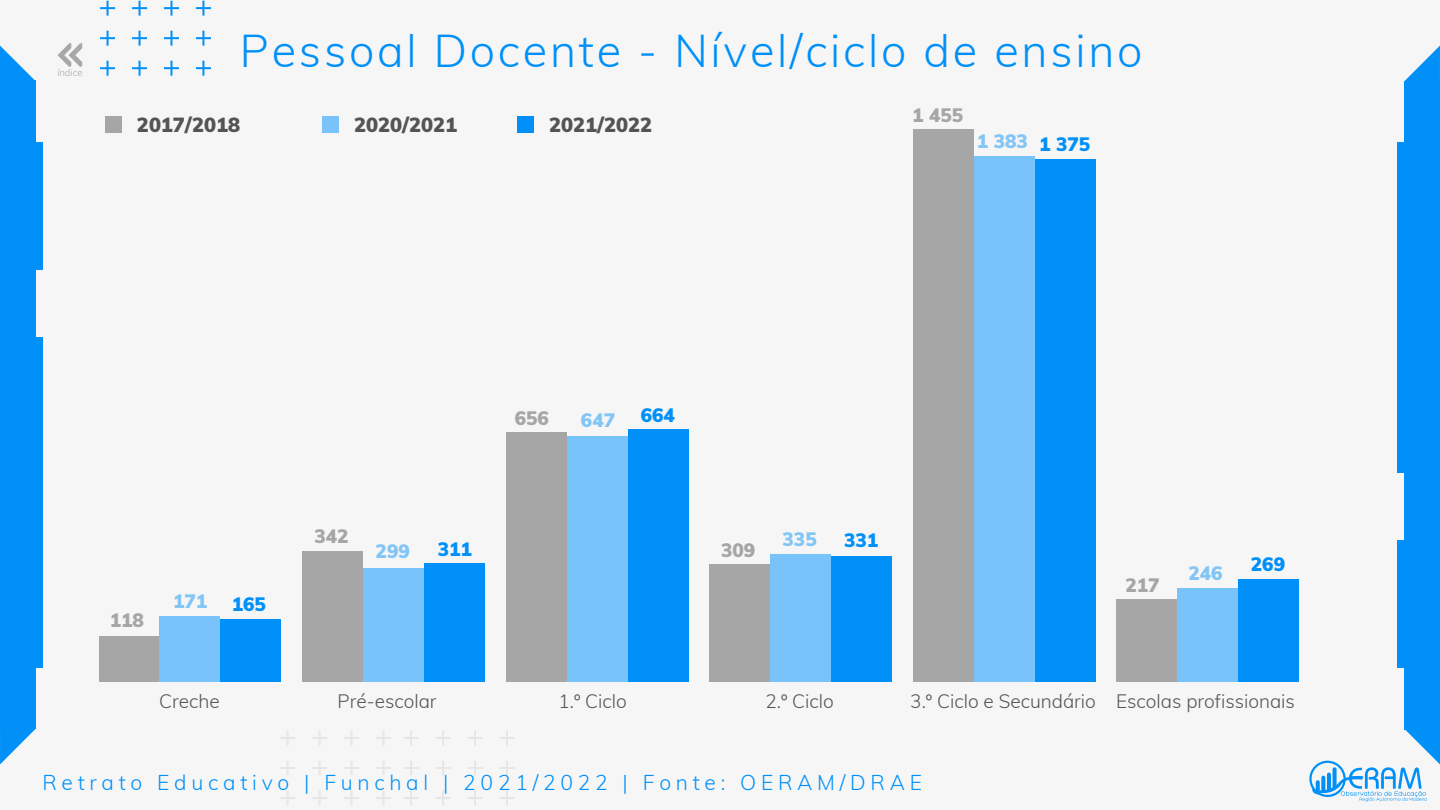
<style>
.page{position:relative;width:1440px;height:810px;background:#f6f6f6}
.page>*{position:absolute;margin:0;border:0;box-sizing:border-box;transform-origin:0 0}
.t1{font:300 45px "Muli";letter-spacing:.06em;color:#0090f8}
.t2{font:300 21px "Muli";letter-spacing:.225em;color:#0090f8}
.t3{font:900 20px "Muli";color:#545454}
.t4{font:300 19px "Muli";color:#545454}
.t5{font:900 19px "Muli";color:#a6a6a6}
.t6{font:900 19px "Muli";color:#83c6f6}
.t7{font:900 19px "Muli";color:#0090f8}
.t8{font:300 9.5px "Muli";color:#a8a8a8}
</style>
<div class="page">
<div style="left:0;top:81px;width:35px;height:648px;background:#0090f8"></div>
<svg style="left:0;top:46px;width:35px;height:35px"></svg>
<svg style="left:0;top:729px;width:35px;height:35px"></svg>
<div style="left:0;top:337px;width:42px;height:331px;background:#0090f8"></div>
<div style="left:0;top:142px;width:42px;height:128px;background:#0090f8"></div>
<div style="left:1405px;top:81px;width:35px;height:648px;background:#0090f8"></div>
<svg style="left:1405px;top:46px;width:35px;height:35px"></svg>
<div style="left:1398px;top:142px;width:42px;height:331px;background:#0090f8"></div>
<div style="left:1398px;top:540px;width:42px;height:128px;background:#0090f8"></div>
<svg style="left:404px;top:731px;width:110px;height:74px"></svg>
<svg style="left:280px;top:731px;width:111px;height:74px"></svg>
<svg style="left:100px;top:0;width:111px;height:76px"></svg>
<div style="left:105px;top:116px;width:16px;height:17px;background:#a6a6a6"></div>
<div style="left:323px;top:116px;width:16px;height:17px;background:#78c4fa"></div>
<div style="left:517px;top:116px;width:16px;height:17px;background:#0090f8"></div>
<svg style="left:1309px;top:729px;width:131px;height:73px"></svg>
<div style="left:99px;top:637px;width:60px;height:45px;background:#a6a6a6"></div>
<div style="left:303px;top:552px;width:60px;height:130px;background:#a6a6a6"></div>
<div style="left:506px;top:433px;width:60px;height:249px;background:#a6a6a6"></div>
<div style="left:710px;top:564px;width:60px;height:118px;background:#a6a6a6"></div>
<div style="left:913px;top:129px;width:60px;height:553px;background:#a6a6a6"></div>
<div style="left:1117px;top:599px;width:60px;height:83px;background:#a6a6a6"></div>
<div style="left:160px;top:617px;width:60px;height:65px;background:#78c4fa"></div>
<div style="left:364px;top:568px;width:60px;height:114px;background:#78c4fa"></div>
<div style="left:567px;top:436px;width:60px;height:246px;background:#78c4fa"></div>
<div style="left:771px;top:555px;width:60px;height:127px;background:#78c4fa"></div>
<div style="left:974px;top:157px;width:60px;height:525px;background:#78c4fa"></div>
<div style="left:1178px;top:588px;width:60px;height:94px;background:#78c4fa"></div>
<div style="left:221px;top:619px;width:60px;height:63px;background:#0090f8"></div>
<div style="left:424px;top:564px;width:61px;height:118px;background:#0090f8"></div>
<div style="left:628px;top:430px;width:60px;height:252px;background:#0090f8"></div>
<div style="left:832px;top:556px;width:60px;height:126px;background:#0090f8"></div>
<div style="left:1035px;top:160px;width:60px;height:522px;background:#0090f8"></div>
<div style="left:1239px;top:580px;width:60px;height:102px;background:#0090f8"></div>
<svg style="left:58px;top:43px;width:24px;height:24px"></svg>
<p class="t8" style="left:57px;top:66px;width:27px">índice</p>
<p class="t1" style="left:240px;top:22px;width:904px">Pessoal Docente - Nível/ciclo de ensino</p>
<p class="t3" style="left:137px;top:111px;width:105px">2017/2018</p>
<p class="t3" style="left:354px;top:111px;width:105px">2020/2021</p>
<p class="t3" style="left:549px;top:111px;width:105px">2021/2022</p>
<p class="t5" style="left:912px;top:103px;width:53px">1 455</p>
<p class="t6" style="left:977px;top:129px;width:53px">1 383</p>
<p class="t7" style="left:1039px;top:132px;width:53px">1 375</p>
<p class="t5" style="left:515px;top:406px;width:36px">656</p>
<p class="t6" style="left:581px;top:408px;width:36px">647</p>
<p class="t7" style="left:641px;top:403px;width:36px">664</p>
<p class="t5" style="left:110px;top:608px;width:36px">118</p>
<p class="t6" style="left:173px;top:589px;width:36px">171</p>
<p class="t7" style="left:232px;top:592px;width:36px">165</p>
<p class="t5" style="left:314px;top:524px;width:36px">342</p>
<p class="t6" style="left:376px;top:539px;width:36px">299</p>
<p class="t7" style="left:438px;top:536px;width:36px">311</p>
<p class="t5" style="left:721px;top:538px;width:36px">309</p>
<p class="t6" style="left:783px;top:527px;width:36px">335</p>
<p class="t7" style="left:844px;top:528px;width:36px">331</p>
<p class="t5" style="left:1125px;top:572px;width:36px">217</p>
<p class="t6" style="left:1188px;top:561px;width:36px">246</p>
<p class="t7" style="left:1251px;top:552px;width:36px">269</p>
<p class="t4" style="left:159px;top:689px;width:62px">Creche</p>
<p class="t4" style="left:338px;top:689px;width:101px">Pré-escolar</p>
<p class="t4" style="left:558px;top:689px;width:70px">1.º Ciclo</p>
<p class="t4" style="left:765px;top:689px;width:70px">2.º Ciclo</p>
<p class="t4" style="left:910px;top:689px;width:187px">3.º Ciclo e Secundário</p>
<p class="t4" style="left:1116px;top:689px;width:180px">Escolas profissionais</p>
<p class="t2" style="left:42px;top:769px;width:881px">Retrato Educativo | Funchal | 2021/2022 | Fonte: OERAM/DRAE</p>
</div>
